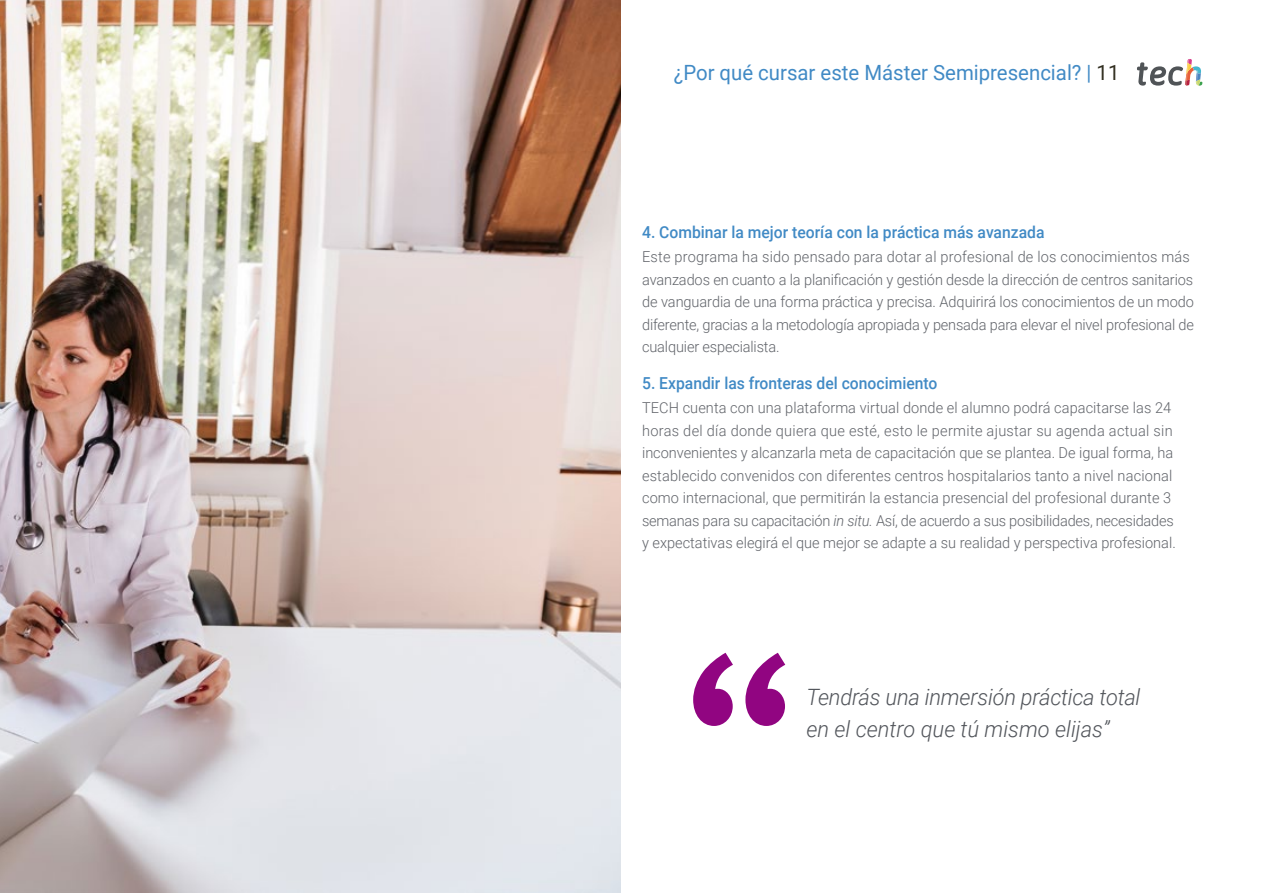
<style>
.page{position:relative;width:1263px;height:893px;background:#fff}
.page>*{position:absolute;margin:0;border:0;box-sizing:border-box;transform-origin:0 0}
.t1{font:italic 300 22.5px/31.5px "Roboto";letter-spacing:-.01em;color:#52555b}
.t2{font:21px "Roboto";color:#418ac5}
.t3{font:500 16.5px "Roboto";color:#418ac5;scale:.95 1}
.t4{font:300 15px/22.5px "Roboto";color:#61646a}
.s1{color:#312e20}
.s2{font-style:italic}
</style>
<div class="page">
<svg style="left:1137px;top:59px;width:65px;height:27px"></svg>
<svg style="left:693px;top:653px;width:92px;height:73px"></svg>
<img style="left:0;top:0;width:621px;height:893px">
<h2 class="t2" style="left:674px;top:57px;width:447px">¿Por qué cursar este Máster Semipresencial? | <span class="s1">11</span></h2>
<p class="t3" style="left:642px;top:220px;width:425px">4. Combinar la mejor teoría con la práctica más avanzada</p>
<p class="t4" style="left:642px;top:245px;width:553px">Este programa ha sido pensado para dotar al profesional de los conocimientos más avanzados en cuanto a la planificación y gestión desde la dirección de centros sanitarios de vanguardia de una forma práctica y precisa. Adquirirá los conocimientos de un modo diferente, gracias a la metodología apropiada y pensada para elevar el nivel profesional de cualquier especialista.</p>
<p class="t3" style="left:642px;top:371px;width:312px">5. Expandir las fronteras del conocimiento</p>
<p class="t4" style="left:642px;top:396px;width:535px">TECH cuenta con una plataforma virtual donde el alumno podrá capacitarse las 24 horas del día donde quiera que esté, esto le permite ajustar su agenda actual sin inconvenientes y alcanzarla meta de capacitación que se plantea. De igual forma, ha establecido convenidos con diferentes centros hospitalarios tanto a nivel nacional como internacional, que permitirán la estancia presencial del profesional durante 3 semanas para su capacitación <span class="s2">in situ.</span> Así, de acuerdo a sus posibilidades, necesidades y expectativas elegirá el que mejor se adapte a su realidad y perspectiva profesional.</p>
<h1 class="t1" style="left:806px;top:681px;width:335px">Tendrás una inmersión práctica total en el centro que tú mismo elijas”</h1>
</div>
